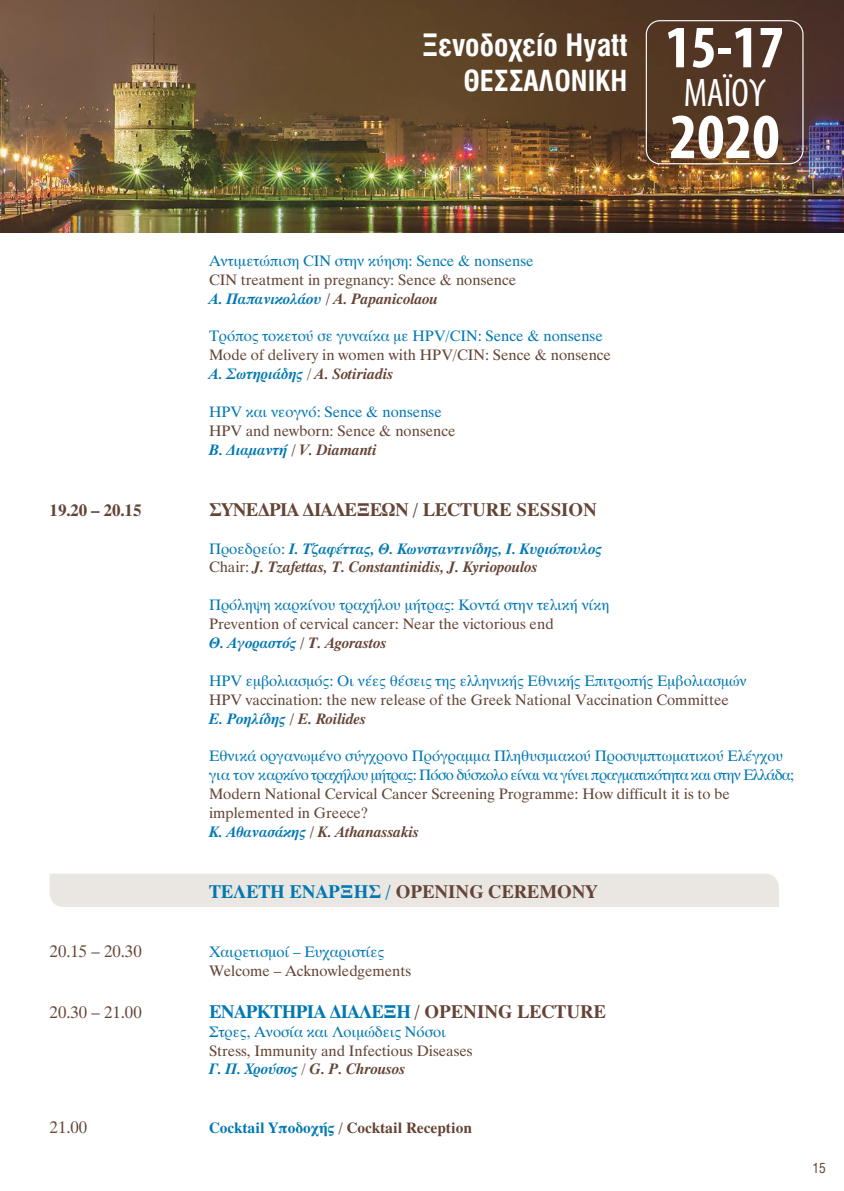
<style>
.page{position:relative;width:844px;height:1191px;background:#fff}
.page>*{position:absolute;margin:0;border:0;box-sizing:border-box;transform-origin:0 0}
.t1{font:700 condensed 64.58px "Myriad Pro";color:#fff}
.t2{font:condensed 40.07px "Myriad Pro";color:#fff}
.t3{font:30.97px "UB Helvetica Cond Bold";color:#fff}
.t4{font:29.05px "UB Helvetica Cond Bold";color:#fff}
.t5{font:19.25px "UB Times Bold";letter-spacing:-.03em;color:#644436}
.t6{font:19.25px "UB Times Bold";letter-spacing:-.03em;color:#0078b2}
.t7{font:19.25px "UB Times Bold";color:#644436}
.t8{font:17.5px "UB Times";color:#644436}
.t9{font:17.5px "UB Times Bold";letter-spacing:-.01em;color:#644436}
.t10{font:15.75px/18.9px "UB Times";color:#0078b2}
.t11{font:15.75px/18.9px "UB Times";color:#644436}
.t12{font:italic 15.75px "UB Times Bold";color:#644436}
.t13{font:italic 15.75px/18.9px "UB Times Bold";color:#0078b2}
.t14{font:15.75px "UB Times Bold";color:#644436}
.t15{font:14px "UB Helvetica Cond";color:#644436}
.s1{color:#0078b2}
.s2{font-family:"UB Times Italic";font-style:normal;color:#644436}
.s3{color:#644436}
.s4{font-family:"UB Times";font-style:normal}
.s5{font-family:"UB Times";font-style:normal;color:#644436}
.s6{font-family:"UB Times Italic";font-style:normal}
</style>
<div class="page">
<div style="left:50px;top:874px;width:728px;height:33px;background:#eae6e2"></div>
<img style="left:0;top:0;width:843px;height:232px">
<div style="left:645px;top:20px;width:158px;height:144px;border:1px solid #fff;border-radius:14px"></div>
<h3 class="t4" style="left:463px;top:64px;width:322px">ΘΕΣΣΑΛΟΝΙΚΗ <sup>15-17</sup></h3>
<h1 class="t1" style="left:669px;top:96px;width:112px">2020</h1>
<h3 class="t3" style="left:422px;top:27px;width:207px">Ξενοδοχείο Hyatt</h3>
<h2 class="t2" style="left:683px;top:69px;width:83px">ΜΑΪΟΥ</h2>
<p class="t10" style="left:209px;top:251px;width:326px">Αντιμετώπιση CIN στην κύηση: Sence &amp; nonsense</p>
<p class="t11" style="left:209px;top:270px;width:308px">CIN treatment in pregnancy: Sence &amp; nonsence</p>
<p class="t12" style="left:209px;top:289px;width:230px"><span class="s1">Α. Παπανικολάου</span> / A. Papanicolaou</p>
<p class="t10" style="left:209px;top:327px;width:395px">Τρόπος τοκετού σε γυναίκα με HPV/CIN: Sence &amp; nonsense</p>
<p class="t11" style="left:209px;top:346px;width:403px">Mode of delivery in women with HPV/CIN: Sence &amp; nonsence</p>
<p class="t13" style="left:209px;top:364px;width:186px">Α. Σωτηριάδης <span class="s2">/</span> <span class="s3">A. Sotiriadis</span></p>
<p class="t10" style="left:209px;top:402px;width:234px">HPV και νεογνό: Sence &amp; nonsense</p>
<p class="t11" style="left:209px;top:421px;width:248px">HPV and newborn: Sence &amp; nonsence</p>
<p class="t12" style="left:209px;top:440px;width:169px"><span class="s1">Β. Διαμαντή</span> / V. Diamanti</p>
<p class="t9" style="left:50px;top:500px;width:93px">19.20 – 20.15</p>
<p class="t5" style="left:209px;top:498px;width:389px">ΣΥΝΕΔΡΙΑ ΔΙΑΛΕΞΕΩΝ / LECTURE SESSION</p>
<p class="t13" style="left:209px;top:539px;width:394px"><span class="s4">Προεδρείο:</span> I. Tζαφέττας, Θ. Κωνσταντινίδης, Ι. Κυριόπουλος<br><span class="s5">Chair:</span> <span class="s3">J. Tzafettas, T. Constantinidis, J. Kyriopoulos</span></p>
<p class="t10" style="left:209px;top:595px;width:402px">Πρόληψη καρκίνου τραχήλου μήτρας: Κοντά στην τελική νίκη</p>
<p class="t11" style="left:209px;top:614px;width:346px">Prevention of cervical cancer: Near the victorious end</p>
<p class="t12" style="left:209px;top:634px;width:179px"><span class="s1">Θ. Αγοραστός</span> / T. Agorastos</p>
<p class="t10" style="left:209px;top:671px;width:539px">ΗPV εμβολιασμός: Οι νέες θέσεις της ελληνικής Εθνικής Επιτροπής Εμβολιασμών</p>
<p class="t11" style="left:209px;top:690px;width:521px">HPV vaccination: the new release of the Greek National Vaccination Committee</p>
<p class="t12" style="left:209px;top:709px;width:158px"><span class="s1">Ε. Ροηλίδης</span> / E. Roilides</p>
<p class="t10" style="left:209px;top:747px;width:586px">Εθνικά οργανωμένο σύγχρονο Πρόγραμμα Πληθυσμιακού Προσυμπτωματικού Ελέγχου για τον καρκίνο τραχήλου μήτρας: Πόσο δύσκολο είναι να γίνει πραγματικότητα και στην Ελλάδα;</p>
<p class="t11" style="left:209px;top:784px;width:522px">Modern National Cervical Cancer Screening Programme: How difficult it is to be implemented in Greece?</p>
<p class="t12" style="left:209px;top:823px;width:211px"><span class="s1">Κ. Αθανασάκης</span> / K. Athanassakis</p>
<p class="t7" style="left:209px;top:880px;width:390px"><span class="s1">ΤΕΛΕΤΗ ΕΝΑΡΞΗΣ /</span> OPENING CEREMONY</p>
<p class="t8" style="left:50px;top:941px;width:94px">20.15 – 20.30</p>
<p class="t10" style="left:209px;top:942px;width:177px">Χαιρετισμοί – Ευχαριστίες</p>
<p class="t11" style="left:209px;top:961px;width:203px">Welcome – Acknowledgements</p>
<p class="t8" style="left:50px;top:1002px;width:94px">20.30 – 21.00</p>
<p class="t6" style="left:209px;top:1000px;width:398px">ΕΝΑΡΚΤΗΡΙΑ ΔΙΑΛΕΞΗ <span class="s3">/ OPENING LECTURE</span></p>
<p class="t10" style="left:209px;top:1022px;width:238px">Στρες, Ανοσία και Λοιμώδεις Νόσοι</p>
<p class="t11" style="left:209px;top:1041px;width:265px">Stress, Immunity and Infectious Diseases</p>
<p class="t12" style="left:209px;top:1060px;width:198px"><span class="s1">Γ. Π. Χρούσος</span> <span class="s6">/</span> G. P. Chrousos</p>
<p class="t8" style="left:50px;top:1117px;width:39px">21.00</p>
<p class="t14" style="left:209px;top:1119px;width:264px"><span class="s1">Cocktail Υποδοχής</span> / Cocktail Reception</p>
<p class="t15" style="left:812px;top:1160px;width:15px">15</p>
</div>
